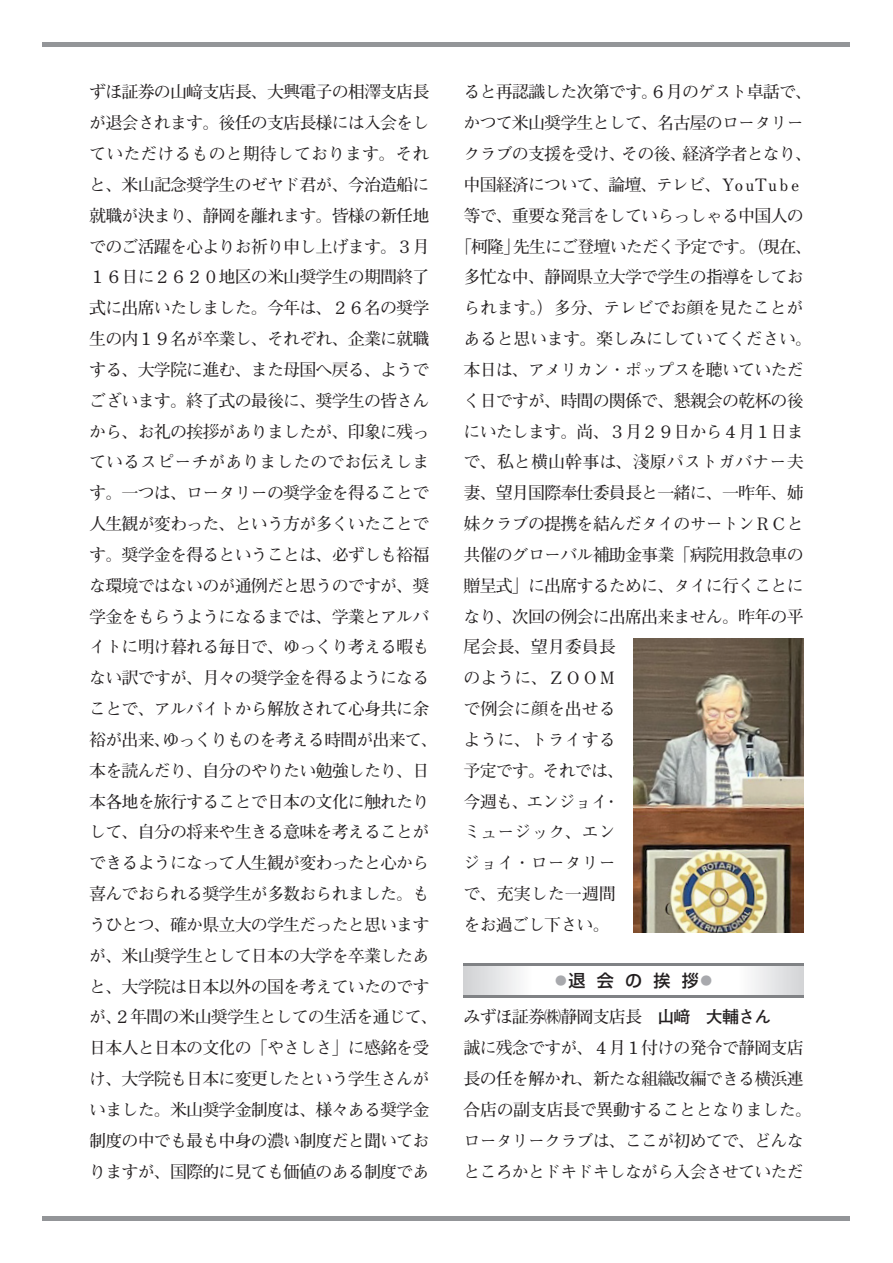
<style>
.page{position:relative;width:893px;height:1263px;background:#fff}
.page>*{position:absolute;margin:0;border:0;box-sizing:border-box;transform-origin:0 0}
.英数____インデント_2行目から4_25{font:700 16.95px/30.9px "Futo Min A101 Pro";letter-spacing:-.05em;color:#231f20}
.英数____インデント_2行目から4_25-2{font:700 16.95px "Futo Min A101 Pro";color:#231f20}
.英数____インデント_2行目から4_25-3{font:700 16.95px "Futo Min A101 Pro";letter-spacing:-.02em;color:#231f20}
.英数____インデント_2行目から4_25-4{font:700 16.95px "Futo Min A101 Pro";letter-spacing:.005em;color:#231f20}
.英数____インデント_2行目から4_25-5{font:700 16.95px "Futo Min A101 Pro";letter-spacing:-.005em;color:#231f20}
.t1{font:500 16.95px "Shin Go Pro";color:#231f20}
.s1{font-weight:400;color:#a8a9ad}
.s2{font-family:"Futo Go B101 Pro"}
</style>
<div class="page">
<hr style="left:43px;top:43px;width:807px;height:4px;background:#939598">
<hr style="left:43px;top:1216px;width:807px;height:4px;background:#939598">
<svg style="left:463px;top:966px;width:341px;height:29px"></svg>
<hr style="left:463px;top:964px;width:341px;height:2px;background:#808285">
<hr style="left:463px;top:995px;width:341px;height:3px;background:#808285">
<img style="left:634px;top:638px;width:170px;height:295px">
<p class="英数____インデント_2行目から4_25" style="left:89px;top:75px;width:350px">ずほ証券の山㟢支店長、大興電子の相澤支店長が退会されます。後任の支店長様には入会をしていただけるものと期待しております。それと、米山記念奨学生のゼヤド君が、今治造船に就職が決まり、静岡を離れます。皆様の新任地でのご活躍を心よりお祈り申し上げます。３月<br>１６日に２６２０地区の米山奨学生の期間終了式に出席いたしました。今年は、２６名の奨学生の内１９名が卒業し、それぞれ、企業に就職する、大学院に進む、また母国へ戻る、ようでございます。終了式の最後に、奨学生の皆さんから、お礼の挨拶がありましたが、印象に残っているスピーチがありましたのでお伝えします。一つは、ロータリーの奨学金を得ることで人生観が変わった、という方が多くいたことです。奨学金を得るということは、必ずしも裕福な環境ではないのが通例だと思うのですが、奨学金をもらうようになるまでは、学業とアルバイトに明け暮れる毎日で、ゆっくり考える暇もない訳ですが、月々の奨学金を得るようになることで、アルバイトから解放されて心身共に余裕が出来、ゆっくりものを考える時間が出来て、本を読んだり、自分のやりたい勉強したり、日本各地を旅行することで日本の文化に触れたりして、自分の将来や生きる意味を考えることができるようになって人生観が変わったと心から喜んでおられる奨学生が多数おられました。もうひとつ、確か県立大の学生だったと思いますが、米山奨学生として日本の大学を卒業したあと、大学院は日本以外の国を考えていたのですが、２年間の米山奨学生としての生活を通じて、日本人と日本の文化の「やさしさ」に感銘を受け、大学院も日本に変更したという学生さんがいました。米山奨学金制度は、様々ある奨学金制度の中でも最も中身の濃い制度だと聞いておりますが、国際的に見ても価値のある制度であ</p>
<p class="英数____インデント_2行目から4_25" style="left:463px;top:75px;width:350px">ると再認識した次第です。６月のゲスト卓話で、</p>
<p class="英数____インデント_2行目から4_25" style="left:463px;top:105px;width:342px">かつて米山奨学生として、名古屋のロータリー</p>
<p class="英数____インデント_2行目から4_25" style="left:463px;top:136px;width:350px">クラブの支援を受け、その後、経済学者となり、</p>
<p class="英数____インデント_2行目から4_25" style="left:463px;top:167px;width:342px">中国経済について、論壇、テレビ、ＹｏｕＴｕｂｅ</p>
<p class="英数____インデント_2行目から4_25" style="left:463px;top:198px;width:342px">等で、重要な発言をしていらっしゃる中国人の</p>
<p class="英数____インデント_2行目から4_25" style="left:455px;top:229px;width:359px">「柯隆」先生にご登壇いただく予定です。（現在、</p>
<p class="英数____インデント_2行目から4_25" style="left:463px;top:259px;width:342px">多忙な中、静岡県立大学で学生の指導をしてお</p>
<p class="英数____インデント_2行目から4_25-3" style="left:463px;top:295px;width:342px">られます。）多分、テレビでお顔を見たことが</p>
<p class="英数____インデント_2行目から4_25-3" style="left:463px;top:325px;width:350px">あると思います。楽しみにしていてください。</p>
<p class="英数____インデント_2行目から4_25" style="left:463px;top:352px;width:342px">本日は、アメリカン・ポップスを聴いていただ</p>
<p class="英数____インデント_2行目から4_25" style="left:463px;top:383px;width:342px">く日ですが、時間の関係で、懇親会の乾杯の後</p>
<p class="英数____インデント_2行目から4_25" style="left:463px;top:414px;width:342px">にいたします。尚、３月２９日から４月１日ま</p>
<p class="英数____インデント_2行目から4_25-4" style="left:463px;top:449px;width:342px">で、私と横山幹事は、淺原パストガバナー夫</p>
<p class="英数____インデント_2行目から4_25" style="left:463px;top:475px;width:342px">妻、望月国際奉仕委員長と一緒に、一昨年、姉</p>
<p class="英数____インデント_2行目から4_25" style="left:463px;top:506px;width:342px">妹クラブの提携を結んだタイのサートンＲＣと</p>
<p class="英数____インデント_2行目から4_25" style="left:463px;top:537px;width:342px">共催のグローバル補助金事業「病院用救急車の</p>
<p class="英数____インデント_2行目から4_25" style="left:463px;top:568px;width:342px">贈呈式」に出席するために、タイに行くことに</p>
<p class="英数____インデント_2行目から4_25" style="left:463px;top:599px;width:342px">なり、次回の例会に出席出来ません。昨年の平</p>
<p class="英数____インデント_2行目から4_25-2" style="left:463px;top:634px;width:154px">尾会長、望月委員長</p>
<p class="英数____インデント_2行目から4_25-2" style="left:463px;top:665px;width:154px">のように、ＺＯＯＭ</p>
<p class="英数____インデント_2行目から4_25-5" style="left:463px;top:695px;width:154px">で例会に顔を出せる</p>
<p class="英数____インデント_2行目から4_25-2" style="left:463px;top:726px;width:154px">ように、トライする</p>
<p class="英数____インデント_2行目から4_25" style="left:463px;top:753px;width:162px">予定です。それでは、</p>
<p class="英数____インデント_2行目から4_25" style="left:463px;top:784px;width:158px">今週も、エンジョイ・</p>
<p class="英数____インデント_2行目から4_25-2" style="left:463px;top:819px;width:154px">ミュージック、エン</p>
<p class="英数____インデント_2行目から4_25-2" style="left:463px;top:849px;width:154px">ジョイ・ロータリー</p>
<p class="英数____インデント_2行目から4_25-2" style="left:463px;top:880px;width:154px">で、充実した一週間</p>
<p class="英数____インデント_2行目から4_25" style="left:463px;top:907px;width:148px">をお過ごし下さい。</p>
<p class="t1" style="left:552px;top:967px;width:164px"><span class="s1">◦</span>退 会 の 挨 拶<span class="s1">◦</span></p>
<p class="英数____インデント_2行目から4_25" style="left:463px;top:999px;width:309px">みずほ証券㈱静岡支店長　<span class="s2">山㟢　大輔さん</span></p>
<p class="英数____インデント_2行目から4_25" style="left:463px;top:1030px;width:350px">誠に残念ですが、４月１付けの発令で静岡支店長の任を解かれ、新たな組織改編できる横浜連合店の副支店長で異動することとなりました。ロータリークラブは、ここが初めてで、どんなところかとドキドキしながら入会させていただ</p>
</div>
